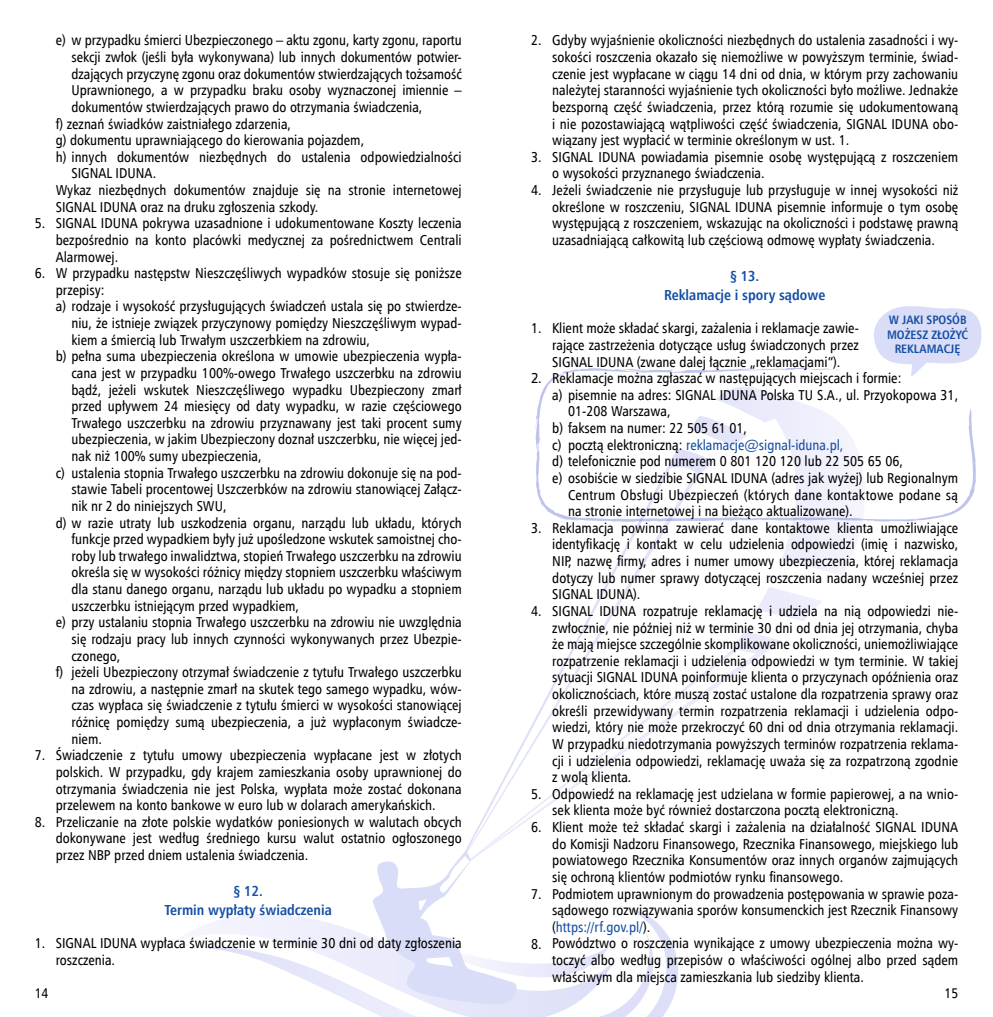
<style>
.page{position:relative;width:993px;height:1017px;background:#fff}
.page>*{position:absolute;margin:0;border:0;box-sizing:border-box;transform-origin:0 0}
.t1{font:700 14.53px/19.2px "Humnst 777 Cn EU";color:#154fa4;text-align:center}
.t2{font:14.35px/16.6px "Humnst 777 Cn EU";color:#000;text-align:justify}
.t3{font:14.35px "Humnst 777 Cn EU";color:#154fa4}
.t4{font:14px "Humnst 777 Cn EU";color:#000}
.t5{font:700 12.25px/14.7px "Humnst 777 Cn EU";color:#154fa4;text-align:center}
.s1{color:#000}
.s2{color:#154fa4}
</style>
<div class="page">
<svg style="left:201px;top:852px;width:477px;height:165px"></svg>
<svg style="left:733px;top:522px;width:122px;height:131px"></svg>
<svg style="left:470px;top:649px;width:266px;height:211px"></svg>
<svg style="left:466px;top:649px;width:233px;height:204px"></svg>
<svg style="left:465px;top:522px;width:205px;height:330px"></svg>
<svg style="left:535px;top:368px;width:440px;height:154px"></svg>
<svg style="left:872px;top:306px;width:110px;height:70px"></svg>
<p class="t2" style="left:56px;top:32px;width:407px">e) w przypadku śmierci Ubezpieczonego – aktu zgonu, karty zgonu, raportu</p>
<p class="t2" style="left:71px;top:49px;width:391px">sekcji zwłok (jeśli była wykonywana) lub innych dokumentów potwier-</p>
<p class="t2" style="left:71px;top:65px;width:391px">dzających przyczynę zgonu oraz dokumentów stwierdzających tożsamość</p>
<p class="t2" style="left:71px;top:82px;width:391px">Uprawnionego, a w przypadku braku osoby wyznaczonej imiennie –</p>
<p class="t2" style="left:71px;top:99px;width:352px">dokumentów stwierdzających prawo do otrzymania świadczenia,</p>
<p class="t2" style="left:56px;top:115px;width:237px">f) zeznań świadków zaistniałego zdarzenia,</p>
<p class="t2" style="left:56px;top:132px;width:310px">g) dokumentu uprawniającego do kierowania pojazdem,</p>
<p class="t2" style="left:56px;top:148px;width:407px">h) innych dokumentów niezbędnych do ustalenia odpowiedzialności</p>
<p class="t2" style="left:71px;top:165px;width:86px">SIGNAL IDUNA.</p>
<p class="t2" style="left:56px;top:182px;width:407px">Wykaz niezbędnych dokumentów znajduje się na stronie internetowej</p>
<p class="t2" style="left:56px;top:198px;width:264px">SIGNAL IDUNA oraz na druku zgłoszenia szkody.</p>
<p class="t2" style="left:56px;top:215px;width:407px;text-indent:-21px">5. SIGNAL IDUNA pokrywa uzasadnione i udokumentowane Koszty leczenia bezpośrednio na konto placówki medycznej za pośrednictwem Centrali Alarmowej.</p>
<p class="t2" style="left:35px;top:265px;width:428px">6. W przypadku następstw Nieszczęśliwych wypadków stosuje się poniższe</p>
<p class="t2" style="left:56px;top:281px;width:50px">przepisy:</p>
<p class="t2" style="left:56px;top:298px;width:407px">a) rodzaje i wysokość przysługujących świadczeń ustala się po stwierdze-</p>
<p class="t2" style="left:71px;top:315px;width:391px">niu, że istnieje związek przyczynowy pomiędzy Nieszczęśliwym wypad-</p>
<p class="t2" style="left:71px;top:331px;width:300px">kiem a śmiercią lub Trwałym uszczerbkiem na zdrowiu,</p>
<p class="t2" style="left:56px;top:348px;width:407px">b) pełna suma ubezpieczenia określona w umowie ubezpieczenia wypła-</p>
<p class="t2" style="left:71px;top:365px;width:391px">cana jest w przypadku 100%-owego Trwałego uszczerbku na zdrowiu</p>
<p class="t2" style="left:71px;top:381px;width:391px">bądź, jeżeli wskutek Nieszczęśliwego wypadku Ubezpieczony zmarł</p>
<p class="t2" style="left:71px;top:398px;width:391px">przed upływem 24 miesięcy od daty wypadku, w razie częściowego</p>
<p class="t2" style="left:71px;top:414px;width:391px">Trwałego uszczerbku na zdrowiu przyznawany jest taki procent sumy</p>
<p class="t2" style="left:71px;top:431px;width:391px">ubezpieczenia, w jakim Ubezpieczony doznał uszczerbku, nie więcej jed-</p>
<p class="t2" style="left:71px;top:448px;width:191px">nak niż 100% sumy ubezpieczenia,</p>
<p class="t2" style="left:56px;top:464px;width:407px">c) ustalenia stopnia Trwałego uszczerbku na zdrowiu dokonuje się na pod-</p>
<p class="t2" style="left:71px;top:481px;width:391px">stawie Tabeli procentowej Uszczerbków na zdrowiu stanowiącej Załącz-</p>
<p class="t2" style="left:71px;top:498px;width:156px">nik nr 2 do niniejszych SWU,</p>
<p class="t2" style="left:56px;top:514px;width:407px">d) w razie utraty lub uszkodzenia organu, narządu lub układu, których</p>
<p class="t2" style="left:71px;top:531px;width:391px">funkcje przed wypadkiem były już upośledzone wskutek samoistnej cho-</p>
<p class="t2" style="left:71px;top:547px;width:391px">roby lub trwałego inwalidztwa, stopień Trwałego uszczerbku na zdrowiu</p>
<p class="t2" style="left:71px;top:564px;width:391px">określa się w wysokości różnicy między stopniem uszczerbku właściwym</p>
<p class="t2" style="left:71px;top:581px;width:391px">dla stanu danego organu, narządu lub układu po wypadku a stopniem</p>
<p class="t2" style="left:71px;top:597px;width:229px">uszczerbku istniejącym przed wypadkiem,</p>
<p class="t2" style="left:56px;top:614px;width:407px">e) przy ustalaniu stopnia Trwałego uszczerbku na zdrowiu nie uwzględnia</p>
<p class="t2" style="left:71px;top:631px;width:391px">się rodzaju pracy lub innych czynności wykonywanych przez Ubezpie-</p>
<p class="t2" style="left:71px;top:647px;width:50px">czonego,</p>
<p class="t2" style="left:56px;top:664px;width:407px">f) jeżeli Ubezpieczony otrzymał świadczenie z tytułu Trwałego uszczerbku</p>
<p class="t2" style="left:71px;top:680px;width:391px">na zdrowiu, a następnie zmarł na skutek tego samego wypadku, wów-</p>
<p class="t2" style="left:71px;top:697px;width:391px">czas wypłaca się świadczenie z tytułu śmierci w wysokości stanowiącej</p>
<p class="t2" style="left:71px;top:714px;width:391px">różnicę pomiędzy sumą ubezpieczenia, a już wypłaconym świadcze-</p>
<p class="t2" style="left:71px;top:730px;width:32px">niem.</p>
<p class="t2" style="left:56px;top:747px;width:407px;text-indent:-21px">7. Świadczenie z tytułu umowy ubezpieczenia wypłacane jest w złotych polskich. W przypadku, gdy krajem zamieszkania osoby uprawnionej do otrzymania świadczenia nie jest Polska, wypłata może zostać dokonana przelewem na konto bankowe w euro lub w dolarach amerykańskich.</p>
<p class="t2" style="left:56px;top:813px;width:407px;text-indent:-21px">8. Przeliczanie na złote polskie wydatków poniesionych w walutach obcych dokonywane jest według średniego kursu walut ostatnio ogłoszonego przez NBP przed dniem ustalenia świadczenia.</p>
<p class="t1" style="left:164px;top:881px;width:169px">§ 12.<br>Termin wypłaty świadczenia</p>
<p class="t2" style="left:56px;top:935px;width:407px;text-indent:-21px">1. SIGNAL IDUNA wypłaca świadczenie w terminie 30 dni od daty zgłoszenia roszczenia.</p>
<p class="t2" style="left:552px;top:32px;width:407px;text-indent:-21px">2. Gdyby wyjaśnienie okoliczności niezbędnych do ustalenia zasadności i wy&shy;sokości roszczenia okazało się niemożliwe w powyższym terminie, świad&shy;czenie jest wypłacane w ciągu 14 dni od dnia, w którym przy zachowaniu należytej staranności wyjaśnienie tych okoliczności było możliwe. Jednakże bezsporną część świadczenia, przez którą rozumie się udokumentowaną i nie pozostawiającą wątpliwości część świadczenia, SIGNAL IDUNA obo&shy;wiązany jest wypłacić w terminie określonym w ust. 1.</p>
<p class="t2" style="left:552px;top:148px;width:407px;text-indent:-21px">3. SIGNAL IDUNA powiadamia pisemnie osobę występującą z roszczeniem o wysokości przyznanego świadczenia.</p>
<p class="t2" style="left:552px;top:182px;width:407px;text-indent:-21px">4. Jeżeli świadczenie nie przysługuje lub przysługuje w innej wysokości niż określone w roszczeniu, SIGNAL IDUNA pisemnie informuje o tym osobę występującą z roszczeniem, wskazując na okoliczności i podstawę prawną uzasadniającą całkowitą lub częściową odmowę wypłaty świadczenia.</p>
<p class="t1" style="left:664px;top:266px;width:163px">§ 13.<br>Reklamacje i spory sądowe</p>
<p class="t2" style="left:552px;top:320px;width:308px;text-indent:-21px">1. Klient może składać skargi, zażalenia i reklamacje zawie&shy;rające zastrzeżenia dotyczące usług świadczonych przez SIGNAL IDUNA (zwane dalej łącznie „reklamacjami”).</p>
<p class="t2" style="left:531px;top:370px;width:371px">2. Reklamacje można zgłaszać w następujących miejscach i formie:</p>
<p class="t2" style="left:552px;top:386px;width:407px">a) pisemnie na adres: SIGNAL IDUNA Polska TU S.A., ul. Przyokopowa 31,</p>
<p class="t2" style="left:568px;top:403px;width:104px">01-208 Warszawa,</p>
<p class="t2" style="left:552px;top:420px;width:196px">b) faksem na numer: 22 505 61 01,</p>
<p class="t3" style="left:552px;top:436px;width:292px"><span class="s1">c) pocztą elektroniczną:</span> reklamacje@signal-iduna.pl,</p>
<p class="t2" style="left:552px;top:453px;width:352px">d) telefonicznie pod numerem 0 801 120 120 lub 22 505 65 06,</p>
<p class="t2" style="left:552px;top:470px;width:407px">e) osobiście w siedzibie SIGNAL IDUNA (adres jak wyżej) lub Regionalnym</p>
<p class="t2" style="left:568px;top:486px;width:391px">Centrum Obsługi Ubezpieczeń (których dane kontaktowe podane są</p>
<p class="t2" style="left:568px;top:503px;width:286px">na stronie internetowej i na bieżąco aktualizowane).</p>
<p class="t2" style="left:552px;top:519px;width:407px;text-indent:-21px">3. Reklamacja powinna zawierać dane kontaktowe klienta umożliwiające identyfikację i kontakt w celu udzielenia odpowiedzi (imię i nazwisko, NIP, nazwę firmy, adres i numer umowy ubezpieczenia, której reklamacja dotyczy lub numer sprawy dotyczącej roszczenia nadany wcześniej przez SIGNAL IDUNA).</p>
<p class="t2" style="left:552px;top:603px;width:407px;text-indent:-21px">4. SIGNAL IDUNA rozpatruje reklamację i udziela na nią odpowiedzi nie&shy;zwłocznie, nie później niż w terminie 30 dni od dnia jej otrzymania, chyba że mają miejsce szczególnie skomplikowane okoliczności, uniemożliwiające rozpatrzenie reklamacji i udzielenia odpowiedzi w tym terminie. W takiej sytuacji SIGNAL IDUNA poinformuje klienta o przyczynach opóźnienia oraz okolicznościach, które muszą zostać ustalone dla rozpatrzenia sprawy oraz określi przewidywany termin rozpatrzenia reklamacji i udzielenia odpo&shy;wiedzi, który nie może przekroczyć 60 dni od dnia otrzymania reklamacji.<br>W przypadku niedotrzymania powyższych terminów rozpatrzenia reklama&shy;cji i udzielenia odpowiedzi, reklamację uważa się za rozpatrzoną zgodnie z wolą klienta.</p>
<p class="t2" style="left:552px;top:785px;width:407px;text-indent:-21px">5. Odpowiedź na reklamację jest udzielana w formie papierowej, a na wnio&shy;sek klienta może być również dostarczona pocztą elektroniczną.</p>
<p class="t2" style="left:552px;top:819px;width:407px;text-indent:-21px">6. Klient może też składać skargi i zażalenia na działalność SIGNAL IDUNA do Komisji Nadzoru Finansowego, Rzecznika Finansowego, miejskiego lub powiatowego Rzecznika Konsumentów oraz innych organów zajmujących się ochroną klientów podmiotów rynku finansowego.</p>
<p class="t2" style="left:552px;top:885px;width:407px;text-indent:-21px">7. Podmiotem uprawnionym do prowadzenia postępowania w sprawie poza&shy;sądowego rozwiązywania sporów konsumenckich jest Rzecznik Finansowy (<span class="s2">https://rf.gov.pl/</span>).</p>
<p class="t2" style="left:552px;top:935px;width:407px;text-indent:-21px">8. Powództwo o roszczenia wynikające z umowy ubezpieczenia można wy&shy;toczyć albo według przepisów o właściwości ogólnej albo przed sądem właściwym dla miejsca zamieszkania lub siedziby klienta.</p>
<p class="t5" style="left:886px;top:312px;width:83px">W JAKI SPOSÓB<br>MOŻESZ ZŁOŻYĆ<br>REKLAMACJĘ</p>
<p class="t4" style="left:35px;top:984px;width:15px">14</p>
<p class="t4" style="left:944px;top:984px;width:15px">15</p>
</div>
